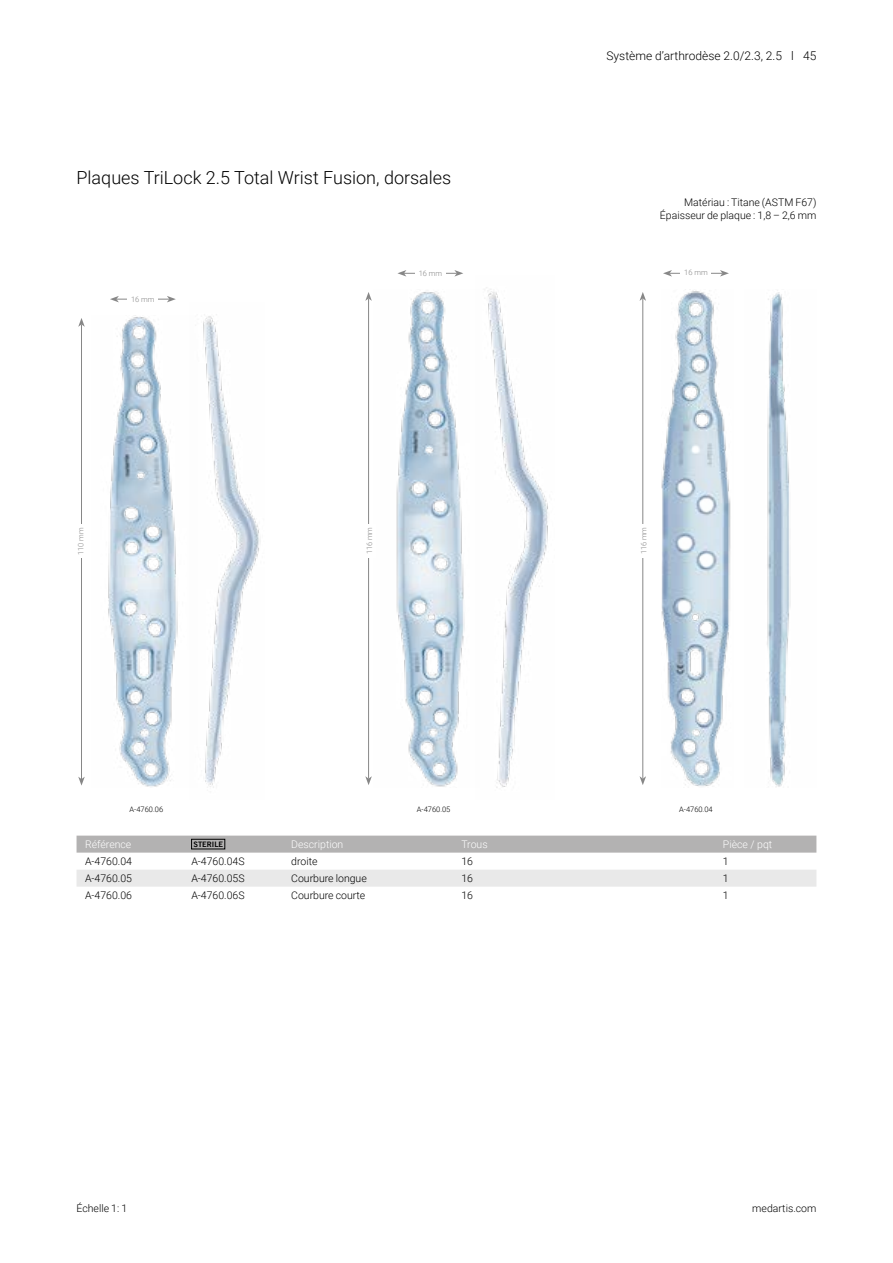
<style>
.page{position:relative;width:893px;height:1263px;background:#fff}
.page>*{position:absolute;margin:0;border:0;box-sizing:border-box;transform-origin:0 0}
.t1{font:300 18px "Roboto";color:#000}
.t2{font:300 12px "Roboto";color:#000}
.t3{font:300 10.5px/13.5px "Roboto";color:#000;text-align:right}
.t4{font:300 10.5px "Roboto";color:#fff}
.t5{font:300 7.5px "Roboto";color:#000}
.t6{font:300 7.5px "Roboto";color:#878787}
.t7{font:7.5px "Trade Gothic LT Com Bd 2";color:#000}
</style>
<div class="page">
<div style="left:77px;top:836px;width:739px;height:17px;background:#b3b2b2"></div>
<div style="left:77px;top:870px;width:739px;height:17px;background:#e9e9e9"></div>
<div style="left:191px;top:839px;width:34px;height:10px;border:1px solid #020203"></div>
<img style="left:396px;top:291px;width:69px;height:496px">
<hr style="left:368px;top:298px;width:1px;height:481px;background:#878787">
<svg style="left:365px;top:292px;width:7px;height:9px"></svg>
<svg style="left:365px;top:776px;width:7px;height:9px"></svg>
<div style="left:364px;top:524px;width:11px;height:34px;background:#fff"></div>
<hr style="left:404px;top:273px;width:53px;height:1px;background:#878787">
<svg style="left:454px;top:270px;width:9px;height:7px"></svg>
<svg style="left:397px;top:270px;width:9px;height:7px"></svg>
<div style="left:415px;top:270px;width:31px;height:7px;background:#fff"></div>
<img style="left:484px;top:287px;width:64px;height:501px">
<img style="left:108px;top:315px;width:70px;height:472px">
<hr style="left:81px;top:324px;width:1px;height:455px;background:#878787">
<svg style="left:78px;top:318px;width:7px;height:9px"></svg>
<svg style="left:78px;top:777px;width:7px;height:9px"></svg>
<div style="left:75px;top:524px;width:12px;height:34px;background:#fff"></div>
<hr style="left:116px;top:299px;width:53px;height:1px;background:#878787">
<svg style="left:167px;top:296px;width:9px;height:6px"></svg>
<svg style="left:110px;top:296px;width:9px;height:6px"></svg>
<div style="left:127px;top:295px;width:31px;height:8px;background:#fff"></div>
<img style="left:203px;top:314px;width:58px;height:474px">
<img style="left:661px;top:290px;width:70px;height:497px">
<hr style="left:670px;top:273px;width:52px;height:1px;background:#878787">
<svg style="left:720px;top:270px;width:9px;height:7px"></svg>
<svg style="left:663px;top:270px;width:9px;height:7px"></svg>
<div style="left:681px;top:269px;width:30px;height:7px;background:#fff"></div>
<hr style="left:643px;top:298px;width:1px;height:481px;background:#878787">
<svg style="left:639px;top:292px;width:7px;height:9px"></svg>
<svg style="left:639px;top:776px;width:7px;height:9px"></svg>
<div style="left:638px;top:524px;width:12px;height:34px;background:#fff"></div>
<img style="left:767px;top:292px;width:24px;height:495px">
<p class="t2" style="left:606px;top:47px;width:211px">Système d’arthrodèse 2.0/2.3, 2.5 l 45</p>
<h1 class="t1" style="left:77px;top:165px;width:376px">Plaques TriLock 2.5 Total Wrist Fusion, dorsales</h1>
<p class="t3" style="left:660px;top:195px;width:158px">Matériau : Titane (ASTM F67)<br>Épaisseur de plaque : 1,8 – 2,6 mm</p>
<p class="t6" style="left:419px;top:268px;width:25px">16 mm</p>
<p class="t6" style="left:684px;top:267px;width:25px">16 mm</p>
<p class="t6" style="left:131px;top:294px;width:25px">16 mm</p>
<p class="t6" style="left:76px;top:555px;width:29px;rotate:-90deg">110 mm</p>
<p class="t6" style="left:364px;top:554px;width:29px;rotate:-90deg">116 mm</p>
<p class="t6" style="left:639px;top:554px;width:29px;rotate:-90deg">116 mm</p>
<p class="t5" style="left:130px;top:804px;width:35px">A-4760.06</p>
<p class="t5" style="left:417px;top:804px;width:35px">A-4760.05</p>
<p class="t5" style="left:679px;top:804px;width:35px">A-4760.04</p>
<p class="t4" style="left:85px;top:837px;width:48px">Référence</p>
<p class="t7" style="left:193px;top:840px;width:31px">STERILE</p>
<p class="t4" style="left:291px;top:837px;width:54px">Description</p>
<p class="t4" style="left:461px;top:837px;width:28px">Trous</p>
<p class="t4" style="left:723px;top:837px;width:51px">Pièce / pqt</p>
<p class="t3" style="left:85px;top:854px;width:48px">A-4760.04</p>
<p class="t3" style="left:191px;top:854px;width:55px">A-4760.04S</p>
<p class="t3" style="left:291px;top:854px;width:28px">droite</p>
<p class="t3" style="left:461px;top:854px;width:13px">16</p>
<p class="t3" style="left:723px;top:854px;width:7px">1</p>
<p class="t3" style="left:85px;top:871px;width:48px">A-4760.05</p>
<p class="t3" style="left:191px;top:871px;width:55px">A-4760.05S</p>
<p class="t3" style="left:291px;top:871px;width:77px">Courbure longue</p>
<p class="t3" style="left:461px;top:871px;width:13px">16</p>
<p class="t3" style="left:723px;top:871px;width:7px">1</p>
<p class="t3" style="left:85px;top:888px;width:48px">A-4760.06</p>
<p class="t3" style="left:191px;top:888px;width:55px">A-4760.06S</p>
<p class="t3" style="left:291px;top:888px;width:76px">Courbure courte</p>
<p class="t3" style="left:461px;top:888px;width:13px">16</p>
<p class="t3" style="left:723px;top:888px;width:7px">1</p>
<p class="t3" style="left:77px;top:1201px;width:52px">Échelle 1: 1</p>
<p class="t3" style="left:752px;top:1201px;width:66px">medartis.com</p>
</div>
